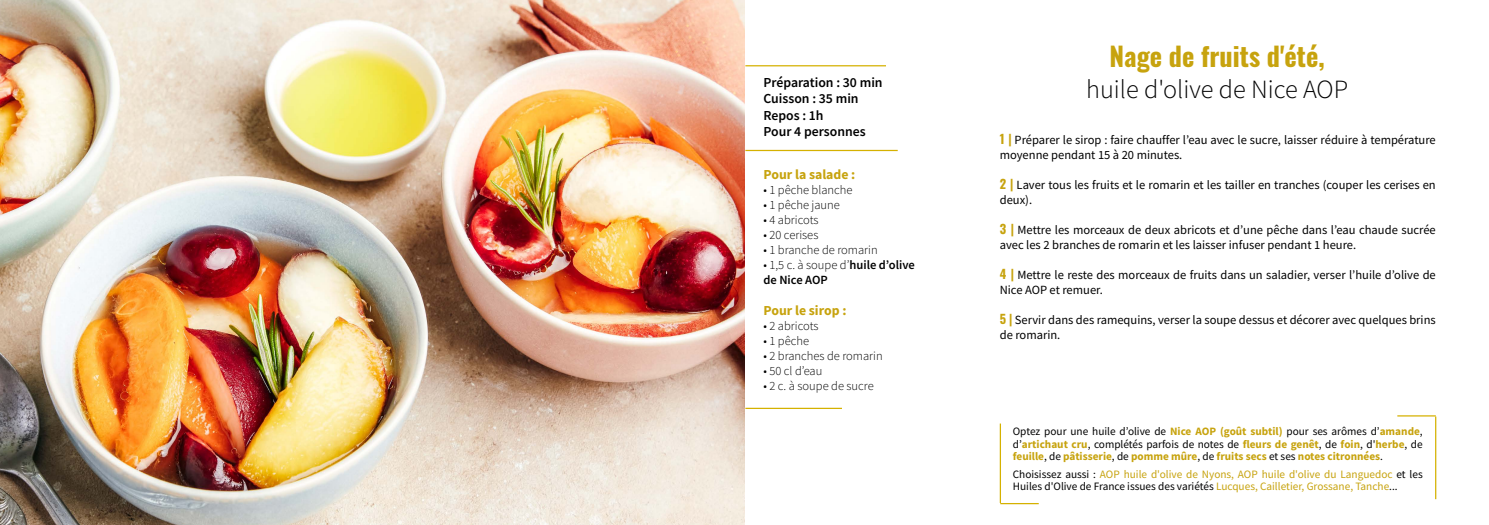
<style>
.page{position:relative;width:1489px;height:525px;background:#fff}
.page>*{position:absolute;margin:0;border:0;box-sizing:border-box;transform-origin:0 0}
.t1{font:300 26.25px "Source Sans Pro";color:#000}
.t2{font:26.25px "Oswald";color:#c7a30e}
.t3{font:600 13.75px/16.5px "Source Sans Pro";color:#000}
.t4{font:700 13.75px "Source Sans Pro";color:#c7a30e}
.t5{font:12.5px/15px "Source Sans Pro";color:#000}
.t6{font:300 12.5px "Source Sans Pro";color:#000}
.t7{font:600 12.5px/15px "Source Sans Pro";color:#000}
.t8{font:700 11.25px/12.5px "Source Sans Pro";color:#c7a30e;text-align:justify}
.t9{font:11.25px/12.5px "Source Sans Pro";color:#c7a30e}
.s1{font-weight:300}
.s2{font-family:"Oswald";color:#c7a30e}
.s3{font-weight:400;color:#000}
.s4{color:#000}
</style>
<div class="page">
<img style="left:0;top:0;width:744px;height:524px">
<hr style="left:999px;top:423px;width:1px;height:79px;background:#d5b100">
<hr style="left:1000px;top:502px;width:38px;height:2px;background:#d5b100">
<hr style="left:1434px;top:416px;width:2px;height:83px;background:#d5b100">
<hr style="left:1397px;top:415px;width:38px;height:1px;background:#d5b100">
<hr style="left:745px;top:65px;width:141px;height:1px;background:#d5b100">
<hr style="left:745px;top:150px;width:152px;height:1px;background:#d5b100">
<hr style="left:745px;top:407px;width:97px;height:2px;background:#d5b100">
<p class="t3" style="left:763px;top:74px;width:121px">Préparation : 30 min<br>Cuisson : 35 min<br>Repos : 1h<br>Pour 4 personnes</p>
<p class="t4" style="left:763px;top:165px;width:93px">Pour la salade :</p>
<p class="t6" style="left:763px;top:182px;width:90px">• 1 pêche blanche</p>
<p class="t6" style="left:763px;top:197px;width:78px">• 1 pêche jaune</p>
<p class="t6" style="left:763px;top:212px;width:57px">• 4 abricots</p>
<p class="t6" style="left:763px;top:227px;width:56px">• 20 cerises</p>
<p class="t6" style="left:763px;top:242px;width:116px">• 1 branche de romarin</p>
<p class="t7" style="left:763px;top:257px;width:153px"><span class="s1">• 1,5 c. à soupe d’</span>huile d’olive de Nice AOP</p>
<p class="t4" style="left:763px;top:301px;width:84px">Pour le sirop :</p>
<p class="t6" style="left:763px;top:318px;width:57px">• 2 abricots</p>
<p class="t6" style="left:763px;top:333px;width:47px">• 1 pêche</p>
<p class="t6" style="left:763px;top:348px;width:121px">• 2 branches de romarin</p>
<p class="t6" style="left:763px;top:363px;width:60px">• 50 cl d’eau</p>
<p class="t6" style="left:763px;top:378px;width:112px">• 2 c. à soupe de sucre</p>
<h1 class="t2" style="left:1109px;top:33px;width:217px">Nage de fruits d'été,</h1>
<h1 class="t1" style="left:1086px;top:73px;width:263px">huile d'olive de Nice AOP</h1>
<p class="t5" style="left:999px;top:132px;width:437px"><span class="s2">1 |</span> Préparer le sirop : faire chauffer l’eau avec le sucre, laisser réduire à température moyenne pendant 15 à 20 minutes.</p>
<p class="t5" style="left:999px;top:177px;width:437px"><span class="s2">2 |</span> Laver tous les fruits et le romarin et les tailler en tranches (couper les cerises en deux).</p>
<p class="t5" style="left:999px;top:222px;width:437px"><span class="s2">3 |</span> Mettre les morceaux de deux abricots et d’une pêche dans l’eau chaude sucrée avec les 2 branches de romarin et les laisser infuser pendant 1 heure.</p>
<p class="t5" style="left:999px;top:267px;width:437px"><span class="s2">4 |</span> Mettre le reste des morceaux de fruits dans un saladier, verser l’huile d’olive de<br>Nice AOP et remuer.</p>
<p class="t5" style="left:999px;top:312px;width:437px"><span class="s2">5 |</span> Servir dans des ramequins, verser la soupe dessus et décorer avec quelques brins de romarin.</p>
<p class="t8" style="left:1012px;top:425px;width:411px"><span class="s3">Optez pour une huile d’olive de</span> Nice AOP (goût subtil) <span class="s3">pour ses arômes d’</span>amande<span class="s3">, d’</span>artichaut cru<span class="s3">, complétés parfois de notes de</span> fleurs de genêt<span class="s3">, de</span> foin<span class="s3">, d'</span>herbe<span class="s3">, de </span>feuille<span class="s3">, de</span> pâtisserie<span class="s3">, de</span> pomme mûre<span class="s3">, de</span> fruits secs <span class="s3">et ses</span> notes citronnées<span class="s3">.</span></p>
<p class="t9" style="left:1012px;top:467px;width:411px"><span class="s4">Choisissez aussi :</span> AOP huile d'olive de Nyons, AOP huile d'olive du Languedoc <span class="s4">et les<br>Huiles d'Olive de France issues des variétés</span> Lucques, Cailletier, Grossane, Tanche<span class="s4">...</span></p>
</div>
